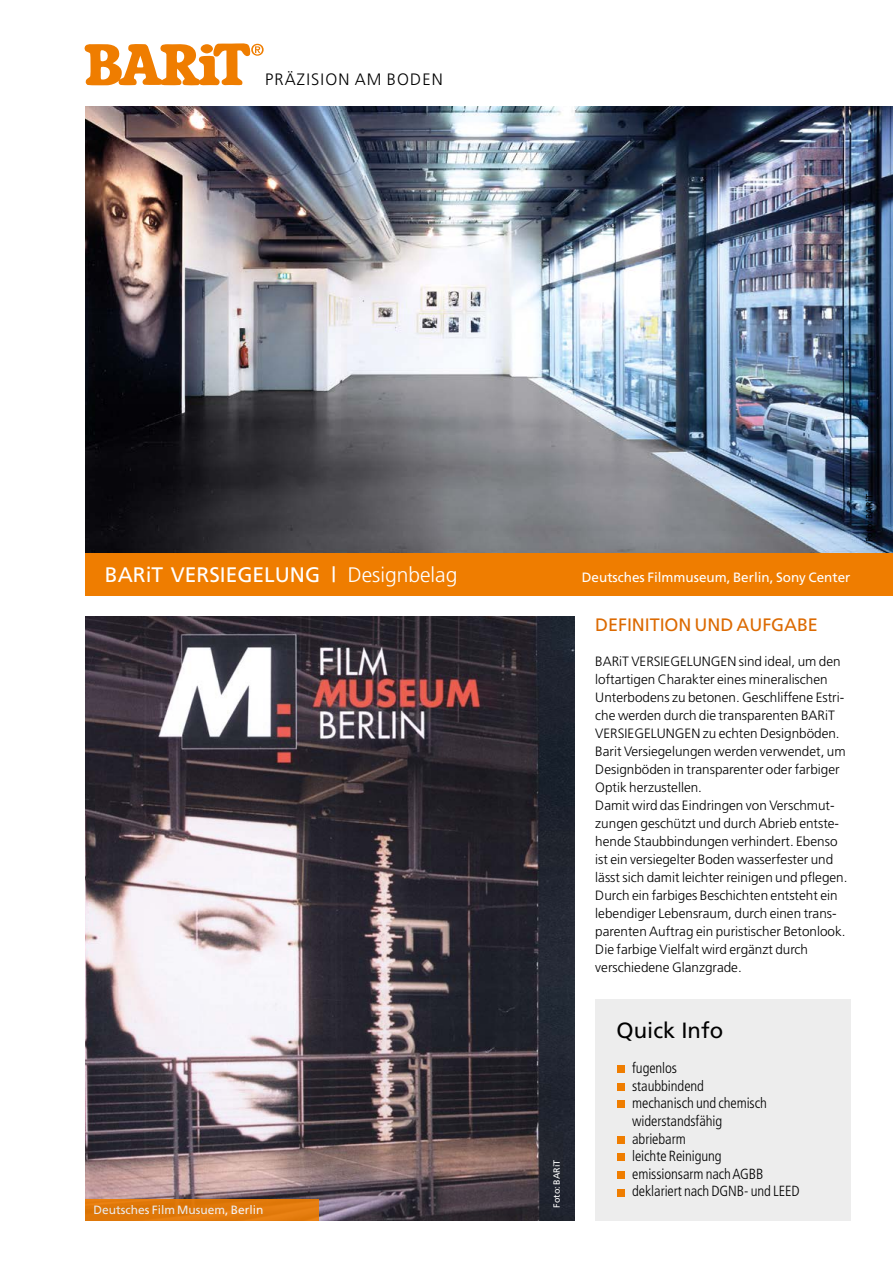
<style>
.page{position:relative;width:893px;height:1263px;background:#fff}
.page>*{position:absolute;margin:0;border:0;box-sizing:border-box;transform-origin:0 0}
.t1{font:22.05px "Frutiger";color:#000}
.t2{font:21px "Frutiger";color:#fff}
.t3{font:18px "Frutiger";color:#dc6a02}
.t4{font:300 16.5px "Frutiger";letter-spacing:.07em;color:#000}
.t5{font:300 condensed 14.7px/17.7px "Frutiger";letter-spacing:-.005em;color:#000}
.t6{font:300 13.5px/18px "Frutiger";color:#000}
.t7{font:13.5px "Frutiger";color:#fff}
.t8{font:12px "Frutiger";color:#fff}
.t9{font:9px "Frutiger";color:#000}
.t10{font:9px "Frutiger";color:#fff}
.s1{font-weight:300}
</style>
<div class="page">
<svg style="left:85px;top:43px;width:179px;height:42px"></svg>
<div style="left:595px;top:999px;width:255px;height:221px;background:#ededed"></div>
<div style="left:617px;top:1065px;width:7px;height:8px;background:#ef7d00"></div>
<div style="left:617px;top:1083px;width:7px;height:8px;background:#ef7d00"></div>
<div style="left:617px;top:1100px;width:7px;height:8px;background:#ef7d00"></div>
<div style="left:617px;top:1136px;width:7px;height:7px;background:#ef7d00"></div>
<div style="left:617px;top:1153px;width:7px;height:8px;background:#ef7d00"></div>
<div style="left:617px;top:1171px;width:7px;height:8px;background:#ef7d00"></div>
<div style="left:617px;top:1188px;width:7px;height:8px;background:#ef7d00"></div>
<img style="left:85px;top:106px;width:808px;height:447px">
<img style="left:85px;top:617px;width:489px;height:603px">
<div style="left:85px;top:1199px;width:234px;height:21px;background:#e07809"></div>
<div style="left:85px;top:553px;width:808px;height:42px;background:#ef7d00"></div>
<p class="t4" style="left:265px;top:70px;width:179px">Präzision am Boden</p>
<h2 class="t2" style="left:105px;top:562px;width:354px">BARiT VERSIEGELUNG | <span class="s1">Designbelag</span></h2>
<p class="t7" style="left:582px;top:569px;width:270px">Deutsches Filmmuseum, Berlin, Sony Center</p>
<h3 class="t3" style="left:595px;top:614px;width:22px">Definiti</h3>
<h3 class="t3" style="left:665px;top:614px;width:44px">on und</h3>
<h3 class="t3" style="left:736px;top:614px;width:25px">Aufgabe</h3>
<p class="t6" style="left:595px;top:652px;width:254px">BARiT VERSIEGELUNGEN sind ideal, um den loftartigen Charakter eines mineralischen Unterbodens zu betonen. Geschliffene Estri&shy;che werden durch die transparenten BARiT VERSIEGELUNGEN zu echten Designböden.<br>Barit Versiegelungen werden verwendet, um Designböden in transparenter oder farbiger Optik herzustellen.<br>Damit wird das Eindringen von Verschmut&shy;zungen geschützt und durch Abrieb entste&shy;hende Staubbindungen verhindert. Ebenso ist ein versiegelter Boden wasserfester und lässt sich damit leichter reinigen und pflegen.<br>Durch ein farbiges Beschichten entsteht ein lebendiger Lebensraum, durch einen trans&shy;parenten Auftrag ein puristischer Betonlook.<br>Die farbige Vielfalt wird ergänzt durch verschiedene Glanzgrade.</p>
<p class="t9" style="left:864px;top:542px;width:50px;rotate:-90deg">Foto: BARiT</p>
<p class="t8" style="left:94px;top:1202px;width:171px">Deutsches Film Musuem, Berlin</p>
<p class="t10" style="left:551px;top:1208px;width:50px;rotate:-90deg">Foto: BARiT</p>
<h1 class="t1" style="left:617px;top:1017px;width:108px">Quick Info</h1>
<p class="t5" style="left:632px;top:1059px;width:169px">fugenlos<br>staubbindend<br>mechanisch und chemisch widerstandsfähig<br>abriebarm<br>leichte Reinigung<br>emissionsarm nach AGBB deklariert nach DGNB- und LEED</p>
</div>
